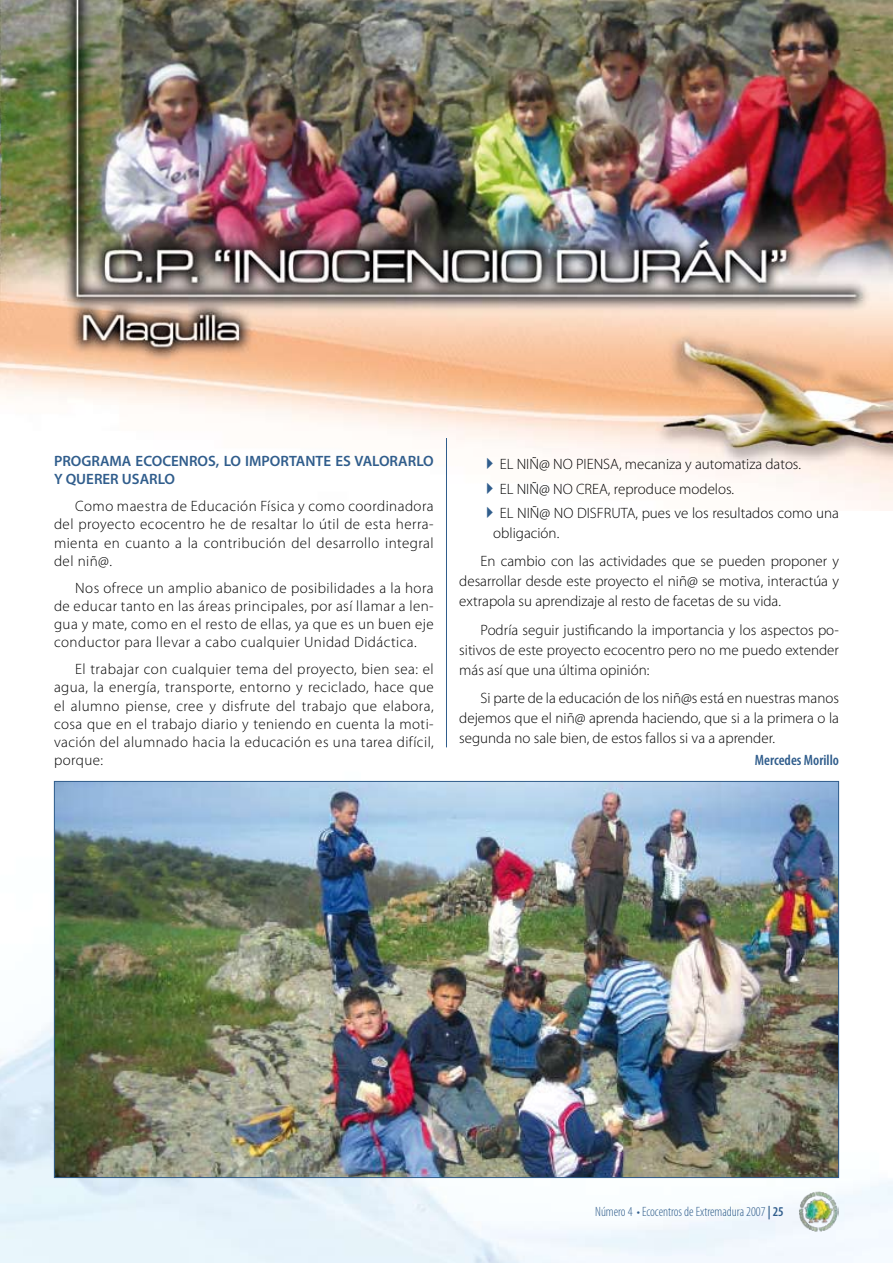
<style>
.page{position:relative;width:893px;height:1263px;background:#fff}
.page>*{position:absolute;margin:0;border:0;box-sizing:border-box;transform-origin:0 0}
.t1{font:300 15px/18.3px "Myriad Pro";color:#000;text-align:justify}
.t2{font:600 15px/18.3px "Myriad Pro";color:#305d8c}
.t3{font:600 condensed 15px "Myriad Pro";color:#305d8c}
.t4{font:300 condensed 13.5px "Myriad Pro";color:#305d8c}
.s1{color:#305d8c}
.s2{font-weight:600}
</style>
<div class="page">
<img style="left:796px;top:1191px;width:43px;height:41px">
<img style="left:0;top:0;width:893px;height:510px">
<img style="left:56px;top:783px;width:781px;height:393px">
<hr style="left:446px;top:438px;width:1px;height:309px;background:#305d8c">
<p class="t2" style="left:54px;top:452px;width:381px">PROGRAMA ECOCENROS, LO IMPORTANTE ES VALORARLO<br>Y QUERER USARLO</p>
<p class="t1" style="left:54px;top:497px;width:381px;text-indent:21px">Como maestra de Educación Física y como coordinadora del proyecto ecocentro he de resaltar lo útil de esta herra&shy;mienta en cuanto a la contribución del desarrollo integral del niñ@.</p>
<p class="t1" style="left:54px;top:578px;width:381px;text-indent:21px">Nos ofrece un amplio abanico de posibilidades a la hora de educar tanto en las áreas principales, por así llamar a len&shy;gua y mate, como en el resto de ellas, ya que es un buen eje conductor para llevar a cabo cualquier Unidad Didáctica.</p>
<p class="t1" style="left:54px;top:660px;width:381px;text-indent:21px">El trabajar con cualquier tema del proyecto, bien sea: el agua, la energía, transporte, entorno y reciclado, hace que el alumno piense, cree y disfrute del trabajo que elabora, cosa que en el trabajo diario y teniendo en cuenta la moti&shy;vación del alumnado hacia la educación es una tarea difícil, porque:</p>
<p class="t1" style="left:480px;top:455px;width:322px"><span class="s1">✔</span>EL NIÑ@ NO PIENSA, mecaniza y automatiza datos.</p>
<p class="t1" style="left:480px;top:479px;width:255px"><span class="s1">✔</span>EL NIÑ@ NO CREA, reproduce modelos.</p>
<p class="t1" style="left:493px;top:503px;width:347px;line-height:20px;text-indent:-13px"><span class="s1">✔</span>EL NIÑ@ NO DISFRUTA, pues ve los resultados como una obligación.</p>
<p class="t1" style="left:459px;top:551px;width:381px;line-height:20px;text-indent:21px">En cambio con las actividades que se pueden proponer y desarrollar desde este proyecto el niñ@ se motiva, interactúa y extrapola su aprendizaje al resto de facetas de su vida.</p>
<p class="t1" style="left:459px;top:620px;width:381px;line-height:20px;text-indent:21px">Podría seguir justificando la importancia y los aspectos po&shy;sitivos de este proyecto ecocentro pero no me puedo extender más así que una última opinión:</p>
<p class="t1" style="left:459px;top:688px;width:381px;line-height:20px;text-indent:21px">Si parte de la educación de los niñ@s está en nuestras manos dejemos que el niñ@ aprenda haciendo, que si a la primera o la segunda no sale bien, de estos fallos si va a aprender.</p>
<p class="t3" style="left:755px;top:751px;width:86px">Mercedes Morillo</p>
<p class="t4" style="left:595px;top:1203px;width:190px">Número 4 • Ecocentros de Extremadura 2007 <span class="s2">| 25</span></p>
</div>
